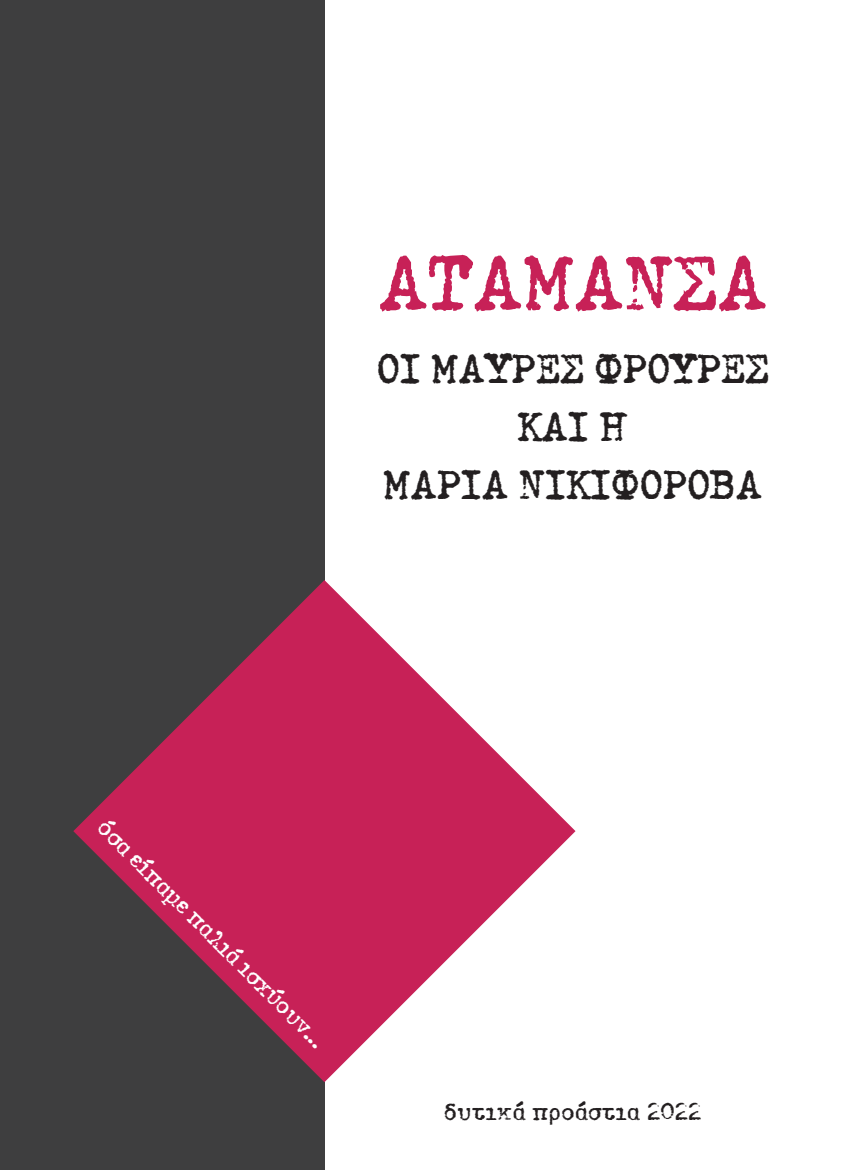
<style>
.page{position:relative;width:851px;height:1170px;background:#fff}
.page>*{position:absolute;margin:0;border:0;box-sizing:border-box;transform-origin:0 0}
.t1{font:700 91px "PF Dumb Old Typewriter";letter-spacing:-.01em;color:#c72157}
.t2{font:700 48.25px/58px "PF Dumb Old Typewriter";letter-spacing:-.01em;color:#231f20;text-align:center}
.t3{font:700 27.5px "PF Dumb Old Typewriter";color:#fff}
.t4{font:700 27.5px "PF Dumb Old Typewriter";letter-spacing:.01em;color:#231f20}
</style>
<div class="page">
<div style="left:0;top:0;width:324px;height:1169px;background:#3e3e3f"></div>
<svg style="left:73px;top:580px;width:502px;height:502px"></svg>
<h1 class="t1" style="left:377px;top:233px;width:391px">ΑΤΑΜAΝΣΑ</h1>
<p class="t2" style="left:376px;top:339px;width:394px">ΟΙ ΜΑYΡΕΣ ΦΡΟΥΡEΣ<br>ΚΑΙ Η<br>ΜΑΡIΑ ΝΙΚΙΦOΡΟΒΑ</p>
<p class="t3" style="left:112px;top:813px;width:312px;rotate:45deg">όσα είπαμε παλιά ισχύουν...</p>
<p class="t4" style="left:443px;top:1096px;width:259px">δυτικά προάστια 2022</p>
</div>
